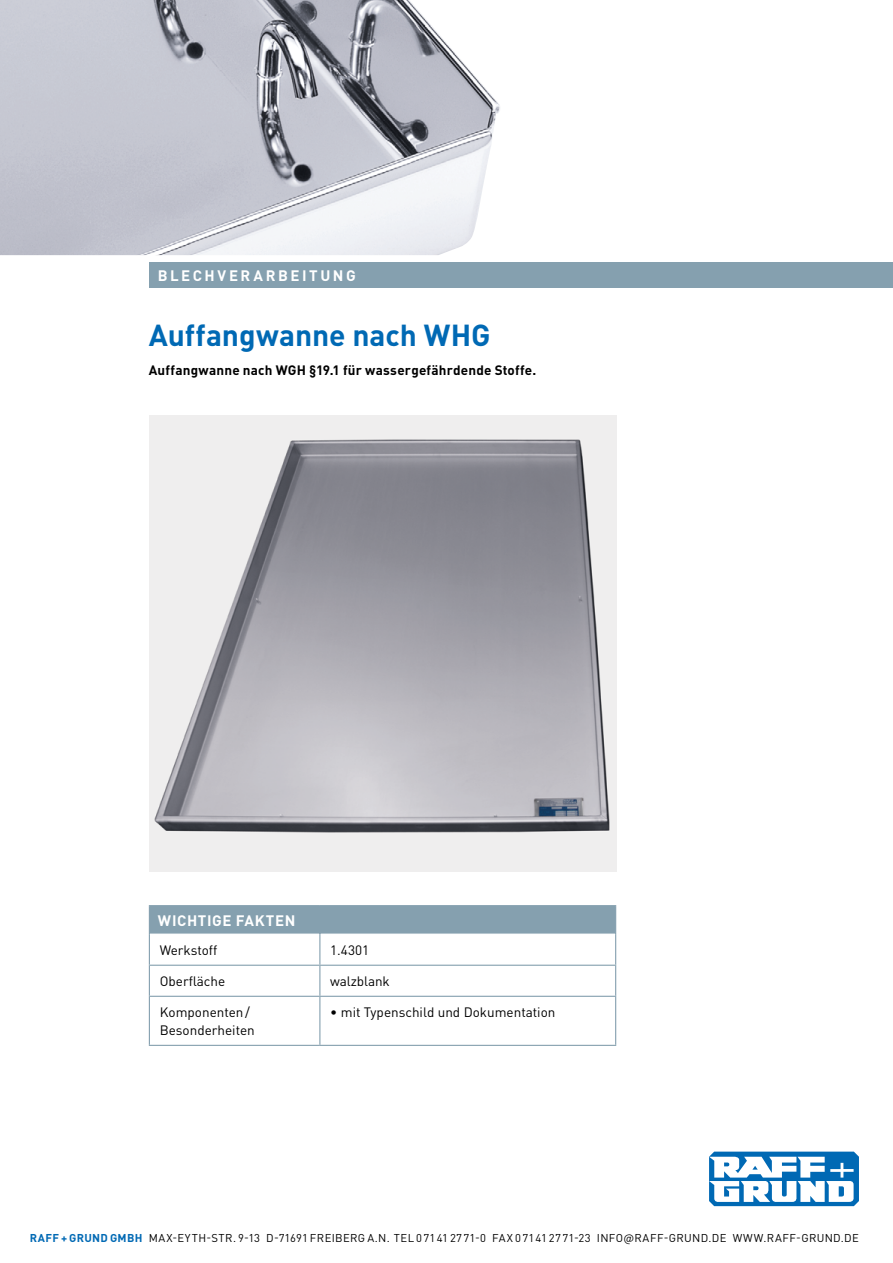
<style>
.page{position:relative;width:893px;height:1263px;background:#fff}
.page>*{position:absolute;margin:0;border:0;box-sizing:border-box;transform-origin:0 0}
.t1{font:700 30px "DIN Pro";letter-spacing:-.005em;color:#0069b4}
.t2{font:700 15px "DIN Pro";letter-spacing:.165em;color:#fff}
.t3{font:700 15px "DIN Pro";letter-spacing:.04em;color:#fff}
.t4{font:13.5px/18px "DIN Pro";color:#000}
.t5{font:700 13.5px "DIN Pro";letter-spacing:.015em;color:#000}
.t6{font:11.25px "DIN Pro";letter-spacing:.03em;color:#000}
.s1{font-weight:700;color:#0069b4}
</style>
<div class="page">
<img style="left:0;top:0;width:500px;height:255px">
<div style="left:149px;top:262px;width:744px;height:26px;background:#85a0af"></div>
<img style="left:149px;top:416px;width:468px;height:455px">
<svg style="left:150px;top:935px;width:465px;height:110px"></svg>
<hr style="left:149px;top:905px;width:171px;height:1px;background:#85a0af">
<hr style="left:320px;top:905px;width:296px;height:1px;background:#85a0af">
<div style="left:149px;top:906px;width:467px;height:28px;background:#85a0af"></div>
<hr style="left:149px;top:934px;width:1px;height:31px;background:#85a0af">
<hr style="left:319px;top:934px;width:1px;height:31px;background:#85a0af">
<hr style="left:615px;top:934px;width:1px;height:31px;background:#85a0af">
<hr style="left:149px;top:966px;width:1px;height:30px;background:#85a0af">
<hr style="left:149px;top:965px;width:171px;height:1px;background:#85a0af">
<hr style="left:320px;top:965px;width:296px;height:1px;background:#85a0af">
<hr style="left:319px;top:966px;width:1px;height:30px;background:#85a0af">
<hr style="left:615px;top:966px;width:1px;height:30px;background:#85a0af">
<hr style="left:149px;top:997px;width:1px;height:48px;background:#85a0af">
<hr style="left:149px;top:996px;width:171px;height:1px;background:#85a0af">
<hr style="left:320px;top:996px;width:296px;height:1px;background:#85a0af">
<hr style="left:319px;top:997px;width:1px;height:48px;background:#85a0af">
<hr style="left:615px;top:997px;width:1px;height:48px;background:#85a0af">
<hr style="left:149px;top:1045px;width:171px;height:1px;background:#85a0af">
<hr style="left:320px;top:1045px;width:296px;height:1px;background:#85a0af">
<svg style="left:709px;top:1151px;width:150px;height:55px"></svg>
<h2 class="t2" style="left:158px;top:265px;width:199px">BLECHVERARBEITUNG</h2>
<h1 class="t1" style="left:149px;top:315px;width:343px">Auffangwanne nach WHG</h1>
<p class="t5" style="left:149px;top:361px;width:389px">Auffangwanne nach WGH §19.1 für wassergefährdende Stoffe.</p>
<h2 class="t3" style="left:158px;top:910px;width:139px">WICHTIGE FAKTEN</h2>
<p class="t4" style="left:160px;top:940px;width:59px">Werkstoff</p>
<p class="t4" style="left:330px;top:940px;width:40px">1.4301</p>
<p class="t4" style="left:160px;top:971px;width:67px">Oberfläche</p>
<p class="t4" style="left:330px;top:971px;width:61px">walzblank</p>
<p class="t4" style="left:160px;top:1002px;width:97px">Komponenten/<br>Besonderheiten</p>
<p class="t4" style="left:330px;top:1002px;width:227px">• mit Typenschild und Dokumentation</p>
<p class="t6" style="left:30px;top:1230px;width:831px"><span class="s1">RAFF + GRUND GMBH</span> MAX-EYTH-STR. 9-13 D-71691 FREIBERG A.N. TEL 07141 2771-0 FAX 07141 2771-23 INFO@RAFF-GRUND.DE WWW.RAFF-GRUND.DE</p>
</div>
